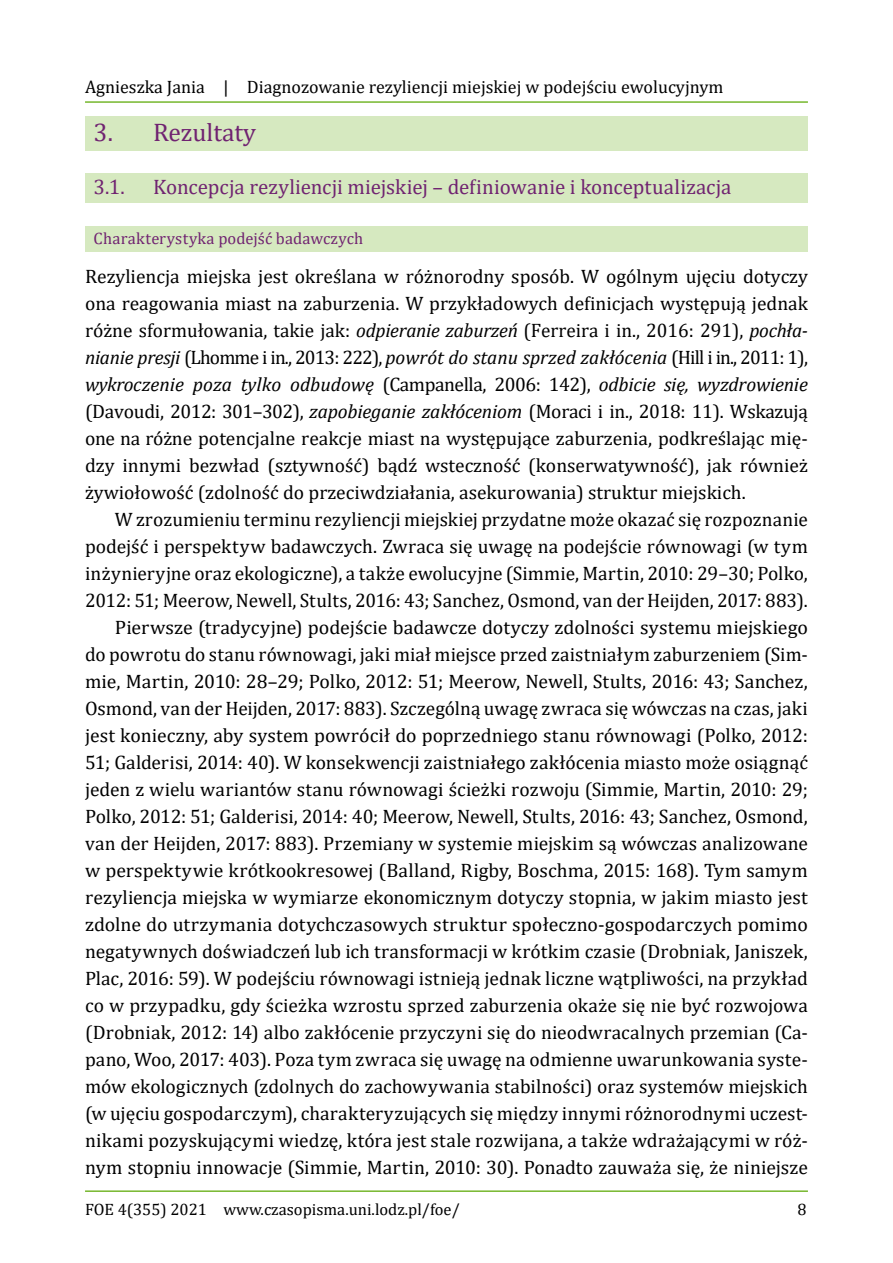
<style>
.page{position:relative;width:893px;height:1263px;background:#fff}
.page>*{position:absolute;margin:0;border:0;box-sizing:border-box;transform-origin:0 0}
._1__Tytuł{font:25.5px "Cambria";color:#702371}
._1_1_Tytuł_po_tytule{font:21px "Cambria";color:#702371}
.txt{font:19.5px/27px "Cambria";letter-spacing:-.005em;color:#000;text-align:justify}
.txt_1{font:19.5px/27px "Cambria";color:#000;text-align:justify}
.t1{font:18px "Cambria";color:#000}
.t2{font:16.5px "Cambria";color:#000}
.Tytulik_bez_nr_po_ty{font:16.5px "Cambria";letter-spacing:.01em;color:#702371}
.s1{font-style:italic}
</style>
<div class="page">
<hr style="left:85px;top:101px;width:723px;height:2px;background:#76b72d">
<hr style="left:85px;top:1190px;width:723px;height:2px;background:#76b72d">
<div style="left:85px;top:116px;width:723px;height:34px;background:#d6e9c0"></div>
<div style="left:85px;top:173px;width:723px;height:30px;background:#d6e9c0"></div>
<div style="left:85px;top:226px;width:723px;height:25px;background:#d6e9c0"></div>
<p class="t1" style="left:85px;top:77px;width:640px">Agnieszka Jania | Diagnozowanie rezyliencji miejskiej w podejściu ewolucyjnym</p>
<h2 class="_1__Tytuł" style="left:94px;top:117px;width:164px">3. Rezultaty</h2>
<h3 class="_1_1_Tytuł_po_tytule" style="left:94px;top:174px;width:33px">3.1.</h3>
<h3 class="_1_1_Tytuł_po_tytule" style="left:153px;top:174px;width:580px">Koncepcja rezyliencji miejskiej – definiowanie i konceptualizacja</h3>
<p class="Tytulik_bez_nr_po_ty" style="left:94px;top:228px;width:271px">Charakterystyka podejść badawczych</p>
<p class="txt_1" style="left:85px;top:263px;width:724px">Rezyliencja miejska jest określana w różnorodny sposób. W ogólnym ujęciu dotyczy ona reagowania miast na zaburzenia. W przykładowych definicjach występują jednak różne sformułowania, takie jak: <span class="s1">odpieranie zaburzeń</span> (Ferreira i in., 2016: 291), <span class="s1">pochła&shy;nianie presji</span> (Lhomme i in., 2013: 222), <span class="s1">powrót do stanu sprzed zakłócenia</span> (Hill i in., 2011: 1), <span class="s1">wykroczenie poza tylko odbudowę</span> (Campanella, 2006: 142), <span class="s1">odbicie się, wyzdrowienie </span>(Davoudi, 2012: 301–302), <span class="s1">zapobieganie zakłóceniom</span> (Moraci i in., 2018: 11). Wskazują one na różne potencjalne reakcje miast na występujące zaburzenia, podkreślając mię&shy;dzy innymi bezwład (sztywność) bądź wsteczność (konserwatywność), jak również żywiołowość (zdolność do przeciwdziałania, asekurowania) struktur miejskich.</p>
<p class="txt" style="left:85px;top:506px;width:724px;text-indent:30px">W zrozumieniu terminu rezyliencji miejskiej przydatne może okazać się rozpoznanie podejść i perspektyw badawczych. Zwraca się uwagę na podejście równowagi (w tym inżynieryjne oraz ekologiczne), a także ewolucyjne (Simmie, Martin, 2010: 29–30; Polko, 2012: 51; Meerow, Newell, Stults, 2016: 43; Sanchez, Osmond, van der Heijden, 2017: 883).</p>
<p class="txt" style="left:85px;top:614px;width:724px;text-indent:30px">Pierwsze (tradycyjne) podejście badawcze dotyczy zdolności systemu miejskiego do powrotu do stanu równowagi, jaki miał miejsce przed zaistniałym zaburzeniem (Sim&shy;mie, Martin, 2010: 28–29; Polko, 2012: 51; Meerow, Newell, Stults, 2016: 43; Sanchez, Osmond, van der Heijden, 2017: 883). Szczególną uwagę zwraca się wówczas na czas, jaki jest konieczny, aby system powrócił do poprzedniego stanu równowagi (Polko, 2012:<br>51; Galderisi, 2014: 40). W konsekwencji zaistniałego zakłócenia miasto może osiągnąć jeden z wielu wariantów stanu równowagi ścieżki rozwoju (Simmie, Martin, 2010: 29; Polko, 2012: 51; Galderisi, 2014: 40; Meerow, Newell, Stults, 2016: 43; Sanchez, Osmond, van der Heijden, 2017: 883). Przemiany w systemie miejskim są wówczas analizowane w perspektywie krótkookresowej (Balland, Rigby, Boschma, 2015: 168). Tym samym rezyliencja miejska w wymiarze ekonomicznym dotyczy stopnia, w jakim miasto jest zdolne do utrzymania dotychczasowych struktur społeczno‑gospodarczych pomimo negatywnych doświadczeń lub ich transformacji w krótkim czasie (Drobniak, Janiszek, Plac, 2016: 59). W podejściu równowagi istnieją jednak liczne wątpliwości, na przykład co w przypadku, gdy ścieżka wzrostu sprzed zaburzenia okaże się nie być rozwojowa (Drobniak, 2012: 14) albo zakłócenie przyczyni się do nieodwracalnych przemian (Ca&shy;pano, Woo, 2017: 403). Poza tym zwraca się uwagę na odmienne uwarunkowania syste&shy;mów ekologicznych (zdolnych do zachowywania stabilności) oraz systemów miejskich (w ujęciu gospodarczym), charakteryzujących się między innymi różnorodnymi uczest&shy;nikami pozyskującymi wiedzę, która jest stale rozwijana, a także wdrażającymi w róż&shy;nym stopniu innowacje (Simmie, Martin, 2010: 30). Ponadto zauważa się, że niniejsze</p>
<p class="t2" style="left:85px;top:1199px;width:376px">FOE 4(355) 2021 www.czasopisma.uni.lodz.pl/foe/</p>
<p class="t2" style="left:797px;top:1199px;width:11px">8</p>
</div>
